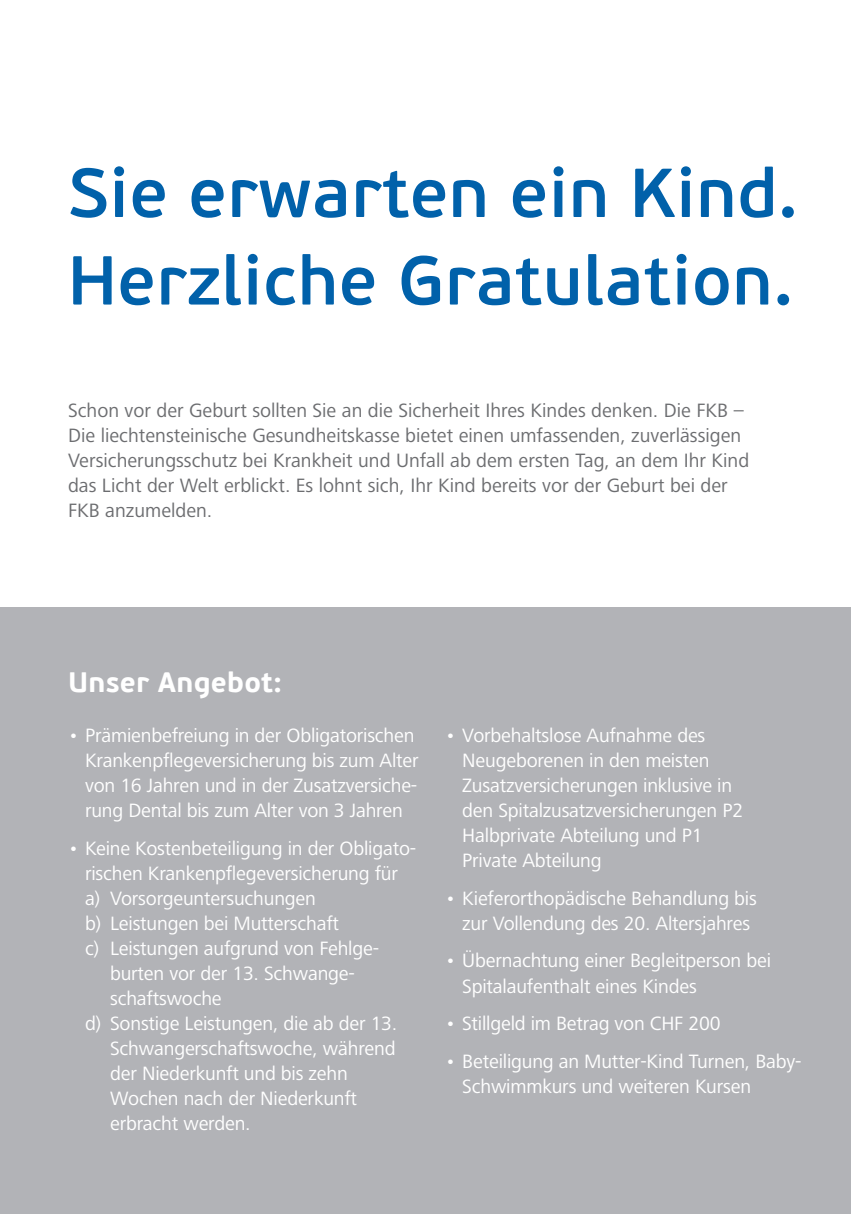
<style>
.page{position:relative;width:862px;height:1214px;background:#fff}
.page>*{position:absolute;margin:0;border:0;box-sizing:border-box;transform-origin:0 0}
.t1{font:600 69px/87.4px "PF Beau Sans Pro";letter-spacing:.01em;color:#0161aa}
.t2{font:700 28px "PF Beau Sans Pro";letter-spacing:.01em;color:#fff}
.t3{font:20px/25px "Frutiger Next LT";letter-spacing:-.01em;color:#fff}
.t4{font:20px/25px "Frutiger Next LT";color:#6c6d70}
</style>
<div class="page">
<div style="left:0;top:607px;width:850px;height:606px;background:#b2b3b7"></div>
<h1 class="t1" style="left:68px;top:151px;width:731px">Sie erwarten ein Kind.<br>Herzliche Gratulation.</h1>
<p class="t4" style="left:68px;top:398px;width:683px">Schon vor der Geburt sollten Sie an die Sicherheit Ihres Kindes denken. Die FKB – Die liechtensteinische Gesundheitskasse bietet einen umfassenden, zuverlässigen Versicherungsschutz bei Krankheit und Unfall ab dem ersten Tag, an dem Ihr Kind das Licht der Welt erblickt. Es lohnt sich, Ihr Kind bereits vor der Geburt bei der FKB anzumelden.</p>
<h2 class="t2" style="left:68px;top:665px;width:215px">Unser Angebot:</h2>
<p class="t3" style="left:85px;top:723px;width:335px;text-indent:-17px">• Prämienbefreiung in der Obligatorischen Krankenpflegeversicherung bis zum Alter von 16 Jahren und in der Zusatzversiche&shy;rung Dental bis zum Alter von 3 Jahren</p>
<p class="t3" style="left:68px;top:835px;width:350px">• Keine Kostenbeteiligung in der Obligato-</p>
<p class="t3" style="left:85px;top:860px;width:314px">rischen Krankenpflegeversicherung für</p>
<p class="t3" style="left:85px;top:885px;width:232px">a) Vorsorgeuntersuchungen</p>
<p class="t3" style="left:85px;top:910px;width:255px">b) Leistungen bei Mutterschaft</p>
<p class="t3" style="left:85px;top:935px;width:295px">c) Leistungen aufgrund von Fehlge-</p>
<p class="t3" style="left:110px;top:960px;width:246px">burten vor der 13. Schwange-</p>
<p class="t3" style="left:110px;top:985px;width:113px">schaftswoche</p>
<p class="t3" style="left:85px;top:1010px;width:314px">d) Sonstige Leistungen, die ab der 13.</p>
<p class="t3" style="left:110px;top:1035px;width:287px">Schwangerschaftswoche, während</p>
<p class="t3" style="left:110px;top:1060px;width:239px">der Niederkunft und bis zehn</p>
<p class="t3" style="left:110px;top:1085px;width:248px">Wochen nach der Niederkunft</p>
<p class="t3" style="left:110px;top:1110px;width:142px">erbracht werden.</p>
<p class="t3" style="left:462px;top:723px;width:282px;text-indent:-17px">• Vorbehaltslose Aufnahme des<br>Neugeborenen in den meisten<br>Zusatzversicherungen inklusive in den Spitalzusatzversicherungen P2<br>Halbprivate Abteilung und P1<br>Private Abteilung</p>
<p class="t3" style="left:445px;top:885px;width:313px;text-align:center">• Kieferorthopädische Behandlung bis zur Vollendung des 20. Altersjahres</p>
<p class="t3" style="left:462px;top:948px;width:310px;text-indent:-17px">• Übernachtung einer Begleitperson bei<br>Spitalaufenthalt eines Kindes</p>
<p class="t3" style="left:445px;top:1010px;width:277px">• Stillgeld im Betrag von CHF 200</p>
<p class="t3" style="left:462px;top:1048px;width:341px;text-indent:-17px">• Beteiligung an Mutter-Kind Turnen, Baby-<br>Schwimmkurs und weiteren Kursen</p>
</div>
